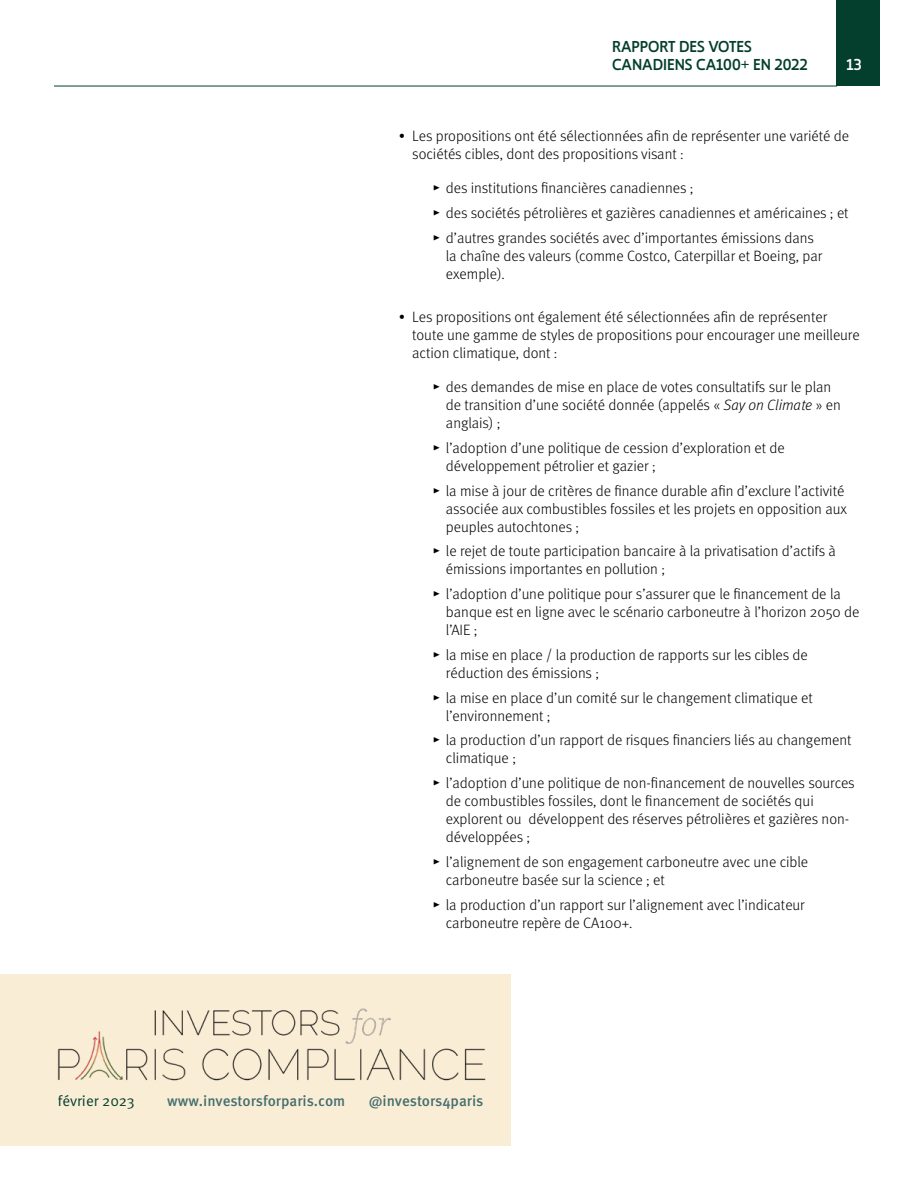
<style>
.page{position:relative;width:918px;height:1188px;background:#fff}
.page>*{position:absolute;margin:0;border:0;box-sizing:border-box;transform-origin:0 0}
.t1{font:300 15px/18px "Meta Pro";color:#000}
.t2{font:500 15px "Meta Pro";letter-spacing:-.005em;color:#456f6f}
.t3{font:15px/18px "Ligurino Rg";color:#043f2d}
.t4{font:15px "Meta Pro Norm";color:#043f2d}
.t5{font:15px "Ligurino Rg";color:#fff}
.s1{font-family:"Meta Pro Norm";font-weight:400}
.s2{font-style:italic}
</style>
<div class="page">
<div style="left:837px;top:0;width:43px;height:86px;background:#043f2d"></div>
<hr style="left:54px;top:86px;width:783px;height:1px;background:#043f2d">
<div style="left:0;top:974px;width:511px;height:171px;background:#faedd6"></div>
<img style="left:57px;top:1008px;width:429px;height:73px">
<p class="t3" style="left:612px;top:36px;width:197px">RAPPORT DES VOTES<br>CANADIENS CA100+ EN 2022</p>
<p class="t5" style="left:847px;top:52px;width:17px">13</p>
<p class="t1" style="left:412px;top:126px;width:438px;text-indent:-14px">• Les propositions ont été sélectionnées afin de représenter une variété de sociétés cibles, dont des propositions visant :</p>
<p class="t1" style="left:432px;top:175px;width:418px;line-height:24.8px"><span class="s1">▸</span> des institutions financières canadiennes ;<br><span class="s1">▸</span> des sociétés pétrolières et gazières canadiennes et américaines ; et <span class="s1">▸</span> d’autres grandes sociétés avec d’importantes émissions dans</p>
<p class="t1" style="left:446px;top:246px;width:378px">la chaîne des valeurs (comme Costco, Caterpillar et Boeing, par exemple).</p>
<p class="t1" style="left:412px;top:307px;width:449px;text-indent:-14px">• Les propositions ont également été sélectionnées afin de représenter toute une gamme de styles de propositions pour encourager une meilleure action climatique, dont :</p>
<p class="t1" style="left:446px;top:377px;width:397px;text-indent:-14px"><span class="s1">▸</span> des demandes de mise en place de votes consultatifs sur le plan de transition d’une société donnée (appelés « <span class="s2">Say on Climate</span> » en anglais) ;</p>
<p class="t1" style="left:446px;top:438px;width:340px;text-indent:-14px"><span class="s1">▸</span> l’adoption d’une politique de cession d’exploration et de développement pétrolier et gazier ;</p>
<p class="t1" style="left:446px;top:481px;width:403px;text-indent:-14px"><span class="s1">▸</span> la mise à jour de critères de finance durable afin d’exclure l’activité associée aux combustibles fossiles et les projets en opposition aux peuples autochtones ;</p>
<p class="t1" style="left:446px;top:541px;width:391px;text-indent:-14px"><span class="s1">▸</span> le rejet de toute participation bancaire à la privatisation d’actifs à émissions importantes en pollution ;</p>
<p class="t1" style="left:446px;top:584px;width:415px;text-indent:-14px"><span class="s1">▸</span> l’adoption d’une politique pour s’assurer que le financement de la banque est en ligne avec le scénario carboneutre à l’horizon 2050 de l’AIE ;</p>
<p class="t1" style="left:446px;top:645px;width:363px;text-indent:-14px"><span class="s1">▸</span> la mise en place / la production de rapports sur les cibles de réduction des émissions ;</p>
<p class="t1" style="left:446px;top:688px;width:368px;text-indent:-14px"><span class="s1">▸</span> la mise en place d’un comité sur le changement climatique et l’environnement ;</p>
<p class="t1" style="left:446px;top:730px;width:407px;text-indent:-14px"><span class="s1">▸</span> la production d’un rapport de risques financiers liés au changement climatique ;</p>
<p class="t1" style="left:446px;top:773px;width:410px;text-indent:-14px"><span class="s1">▸</span> l’adoption d’une politique de non-financement de nouvelles sources de combustibles fossiles, dont le financement de sociétés qui explorent ou développent des réserves pétrolières et gazières non&shy;développées ;</p>
<p class="t1" style="left:446px;top:852px;width:364px;text-indent:-14px"><span class="s1">▸</span> l’alignement de son engagement carboneutre avec une cible carboneutre basée sur la science ; et</p>
<p class="t1" style="left:446px;top:895px;width:360px;text-indent:-14px"><span class="s1">▸</span> la production d’un rapport sur l’alignement avec l’indicateur carboneutre repère de CA100+.</p>
<p class="t4" style="left:58px;top:1090px;width:78px">février 2023</p>
<p class="t2" style="left:167px;top:1089px;width:180px">www.investorsforparis.com</p>
<p class="t2" style="left:369px;top:1089px;width:116px">@investors4paris</p>
</div>
